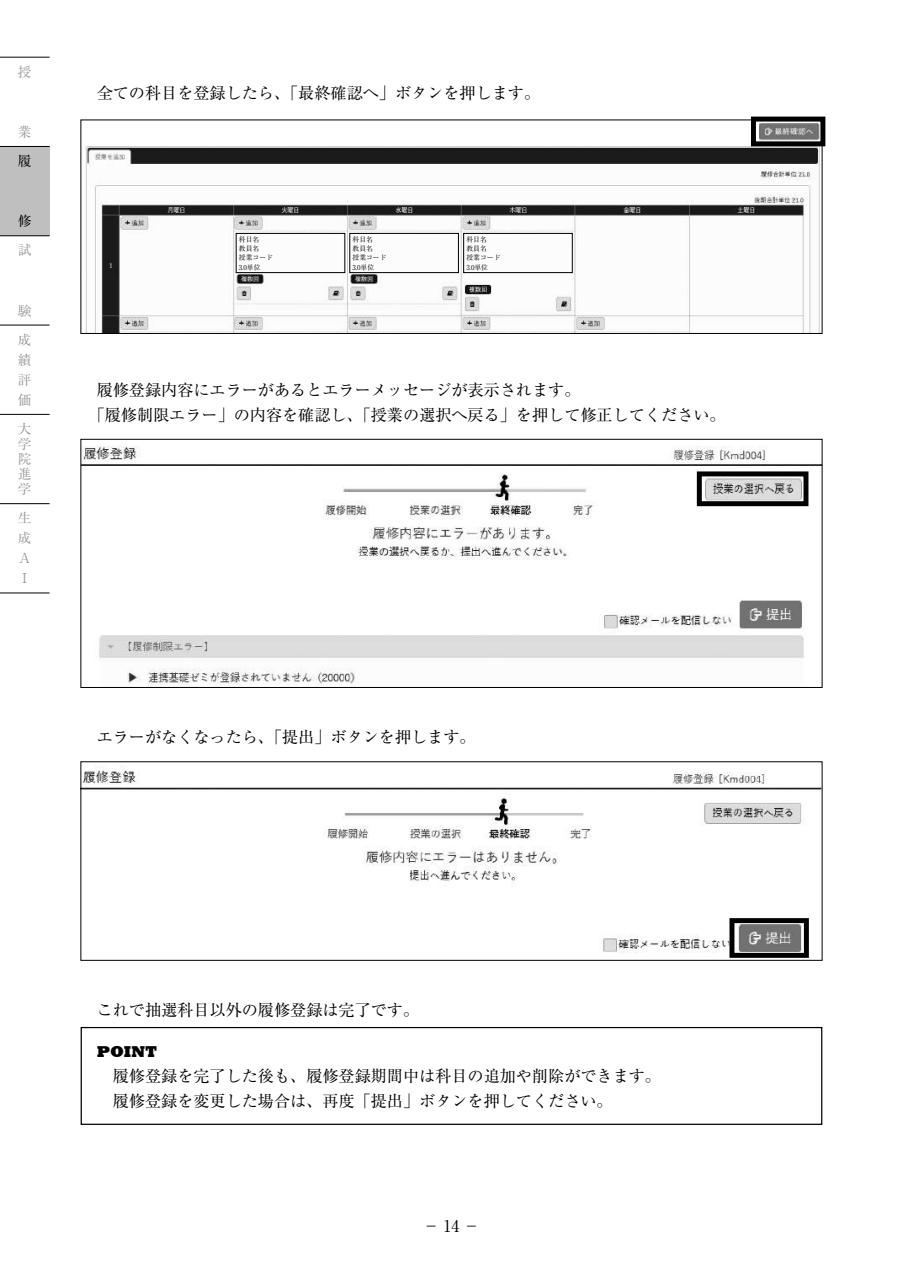
<style>
.page{position:relative;width:903px;height:1275px;background:#fff}
.page>*{position:absolute;margin:0;border:0;box-sizing:border-box;transform-origin:0 0}
.t1{font:16.1px/24.8px "Ryumin Pr 6";color:#000}
.t2{font:800 16.1px "Rockwell";color:#000}
.t3{font:13.65px/15px "Ryumin Pr 6";color:#999;text-align:justify}
.t4{font:13.65px "Ryumin Pr 6";color:#000}
.t5{font:6.83px/9.3px "Ryumin Pr 6";color:#000}
</style>
<div class="page">
<div style="left:0;top:146px;width:50px;height:90px;background:#bfbfbf"></div>
<hr style="left:0;top:57px;width:50px;height:1px;background:#000">
<hr style="left:0;top:146px;width:50px;height:1px;background:#000">
<hr style="left:0;top:235px;width:50px;height:1px;background:#000">
<hr style="left:0;top:325px;width:50px;height:1px;background:#000">
<hr style="left:0;top:414px;width:50px;height:1px;background:#000">
<hr style="left:0;top:503px;width:50px;height:1px;background:#000">
<hr style="left:0;top:593px;width:50px;height:1px;background:#000">
<img style="left:85px;top:123px;width:735px;height:209px">
<div style="left:81px;top:120px;width:741px;height:214px;border:1px solid #000"></div>
<div style="left:751px;top:117px;width:74px;height:29px;border:5px solid #000"></div>
<div style="left:236px;top:233px;width:109px;height:40px;border:1px solid #000"></div>
<div style="left:349px;top:233px;width:110px;height:40px;border:1px solid #000"></div>
<div style="left:463px;top:233px;width:109px;height:40px;border:1px solid #000"></div>
<img style="left:83px;top:446px;width:737px;height:240px">
<div style="left:81px;top:439px;width:741px;height:249px;border:1px solid #000"></div>
<div style="left:697px;top:471px;width:111px;height:35px;border:5px solid #000"></div>
<img style="left:83px;top:765px;width:737px;height:189px">
<div style="left:81px;top:761px;width:741px;height:200px;border:1px solid #000"></div>
<div style="left:729px;top:918px;width:80px;height:40px;border:5px solid #000"></div>
<div style="left:81px;top:1027px;width:741px;height:98px;border:1px solid #000"></div>
<p class="t3" style="left:18px;top:64px;width:15px">授</p>
<p class="t3" style="left:18px;top:124px;width:15px">業</p>
<p class="t4" style="left:18px;top:150px;width:15px">履</p>
<p class="t4" style="left:18px;top:211px;width:15px">修</p>
<p class="t3" style="left:18px;top:242px;width:15px">試</p>
<p class="t3" style="left:18px;top:295px;width:15px;line-height:29.1px">験成</p>
<p class="t3" style="left:18px;top:349px;width:15px;line-height:20.1px">績評価</p>
<p class="t3" style="left:18px;top:421px;width:15px">大学院進学</p>
<p class="t3" style="left:18px;top:507px;width:14px;line-height:19.9px">生成ＡＩ</p>
<p class="t1" style="left:97px;top:79px;width:445px">全ての科目を登録したら、「最終確認へ」ボタンを押します。</p>
<p class="t5" style="left:239px;top:234px;width:36px">科目名<br>教員名<br>授業コード<br>３.0単位</p>
<p class="t5" style="left:352px;top:234px;width:36px">科目名<br>教員名<br>授業コード<br>３.0単位</p>
<p class="t5" style="left:466px;top:234px;width:36px">科目名<br>教員名<br>授業コード<br>３.0単位</p>
<p class="t1" style="left:89px;top:377px;width:638px;text-indent:8px">履修登録内容にエラーがあるとエラーメッセージが表示されます。<br>「履修制限エラー」の内容を確認し、「授業の選択へ戻る」を押して修正してください。</p>
<p class="t1" style="left:97px;top:724px;width:380px">エラーがなくなったら、「提出」ボタンを押します。</p>
<p class="t1" style="left:97px;top:997px;width:324px">これで抽選科目以外の履修登録は完了です。</p>
<p class="t2" style="left:97px;top:1042px;width:62px">POINT</p>
<p class="t1" style="left:113px;top:1063px;width:550px">履修登録を完了した後も、履修登録期間中は科目の追加や削除ができます。履修登録を変更した場合は、再度「提出」ボタンを押してください。</p>
<p class="t1" style="left:423px;top:1212px;width:58px">－ 14 －</p>
</div>
